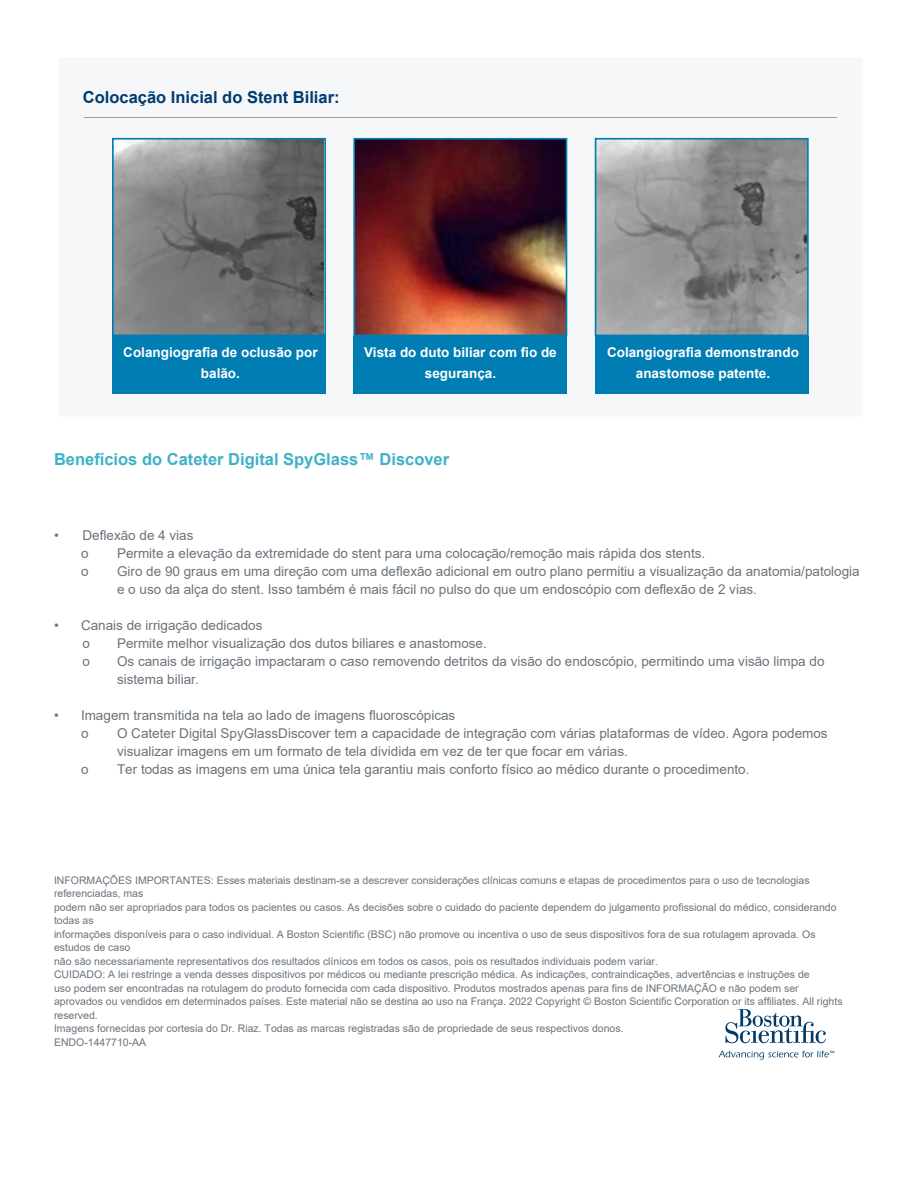
<style>
.page{position:relative;width:918px;height:1188px;background:#fff}
.page>*{position:absolute;margin:0;border:0;box-sizing:border-box;transform-origin:0 0}
.t1{font:700 16.5px "Arial";color:#3eb1c8}
.t2{font:700 16.5px "Arial";color:#003b70}
.t3{font:13.5px/18px "Arial";color:#6a737b}
.t4{font:13.5px/18px "Arial";color:#6a747b}
.t5{font:700 13.5px/21px "Arial";color:#fff;text-align:center}
.t6{font:10.5px/13.5px "Arial";color:#6a737b}
</style>
<div class="page">
<svg style="left:725px;top:1009px;width:101px;height:34px"></svg>
<svg style="left:719px;top:1051px;width:115px;height:9px"></svg>
<div style="left:57px;top:56px;width:807px;height:362px;background:#f5f7f9"></div>
<hr style="left:84px;top:117px;width:753px;height:1px;background:#383838">
<img style="left:115px;top:141px;width:208px;height:192px">
<div style="left:112px;top:138px;width:214px;height:198px;border:2px solid #007db3"></div>
<div style="left:112px;top:336px;width:214px;height:57px;background:#007db3"></div>
<img style="left:356px;top:141px;width:208px;height:192px">
<div style="left:353px;top:138px;width:214px;height:198px;border:2px solid #007db3"></div>
<div style="left:353px;top:336px;width:214px;height:57px;background:#007db3"></div>
<img style="left:598px;top:141px;width:208px;height:192px">
<div style="left:595px;top:138px;width:214px;height:198px;border:2px solid #007db3"></div>
<div style="left:595px;top:336px;width:214px;height:57px;background:#007db3"></div>
<h1 class="t2" style="left:83px;top:86px;width:258px">Colocação Inicial do Stent Biliar:</h1>
<p class="t5" style="left:123px;top:342px;width:196px">Colangiografia de oclusão por balão.</p>
<p class="t5" style="left:364px;top:342px;width:194px">Vista do duto biliar com fio de segurança.</p>
<p class="t5" style="left:607px;top:342px;width:194px">Colangiografia demonstrando anastomose patente.</p>
<h1 class="t1" style="left:54px;top:447px;width:397px">Benefícios do Cateter Digital SpyGlass™ Discover</h1>
<p class="t3" style="left:81px;top:527px;width:114px;text-indent:-27px">• Deflexão de 4 vias ο</p>
<p class="t3" style="left:117px;top:545px;width:590px">Permite a elevação da extremidade do stent para uma colocação/remoção mais rápida dos stents.</p>
<p class="t4" style="left:81px;top:563px;width:9px">ο</p>
<p class="t4" style="left:117px;top:563px;width:744px">Giro de 90 graus em uma direção com uma deflexão adicional em outro plano permitiu a visualização da anatomia/patologia e o uso da alça do stent. Isso também é mais fácil no pulso do que um endoscópio com deflexão de 2 vias.</p>
<p class="t4" style="left:54px;top:617px;width:210px">• Canais de irrigação dedicados</p>
<p class="t3" style="left:82px;top:635px;width:9px">ο</p>
<p class="t3" style="left:117px;top:635px;width:371px">Permite melhor visualização dos dutos biliares e anastomose.</p>
<p class="t3" style="left:82px;top:653px;width:9px">ο</p>
<p class="t3" style="left:117px;top:653px;width:709px">Os canais de irrigação impactaram o caso removendo detritos da visão do endoscópio, permitindo uma visão limpa do sistema biliar.</p>
<p class="t4" style="left:54px;top:707px;width:403px">• Imagem transmitida na tela ao lado de imagens fluoroscópicas</p>
<p class="t3" style="left:81px;top:725px;width:9px">ο</p>
<p class="t3" style="left:81px;top:761px;width:9px">ο</p>
<p class="t3" style="left:117px;top:725px;width:712px">O Cateter Digital SpyGlassDiscover tem a capacidade de integração com várias plataformas de vídeo. Agora podemos visualizar imagens em um formato de tela dividida em vez de ter que focar em várias.<br>Ter todas as imagens em uma única tela garantiu mais conforto físico ao médico durante o procedimento.</p>
<p class="t6" style="left:54px;top:873px;width:790px">INFORMAÇÕES IMPORTANTES: Esses materiais destinam-se a descrever considerações clínicas comuns e etapas de procedimentos para o uso de tecnologias referenciadas, mas<br>podem não ser apropriados para todos os pacientes ou casos. As decisões sobre o cuidado do paciente dependem do julgamento profissional do médico, considerando todas as<br>informações disponíveis para o caso individual. A Boston Scientific (BSC) não promove ou incentiva o uso de seus dispositivos fora de sua rotulagem aprovada. Os estudos de caso<br>não são necessariamente representativos dos resultados clínicos em todos os casos, pois os resultados individuais podem variar.<br>CUIDADO: A lei restringe a venda desses dispositivos por médicos ou mediante prescrição médica. As indicações, contraindicações, advertências e instruções de<br>uso podem ser encontradas na rotulagem do produto fornecida com cada dispositivo. Produtos mostrados apenas para fins de INFORMAÇÃO e não podem ser aprovados ou vendidos em determinados países. Este material não se destina ao uso na França. 2022 Copyright © Boston Scientific Corporation or its affiliates. All rights reserved.<br>Imagens fornecidas por cortesia do Dr. Riaz. Todas as marcas registradas são de propriedade de seus respectivos donos.<br>ENDO-1447710-AA</p>
</div>
